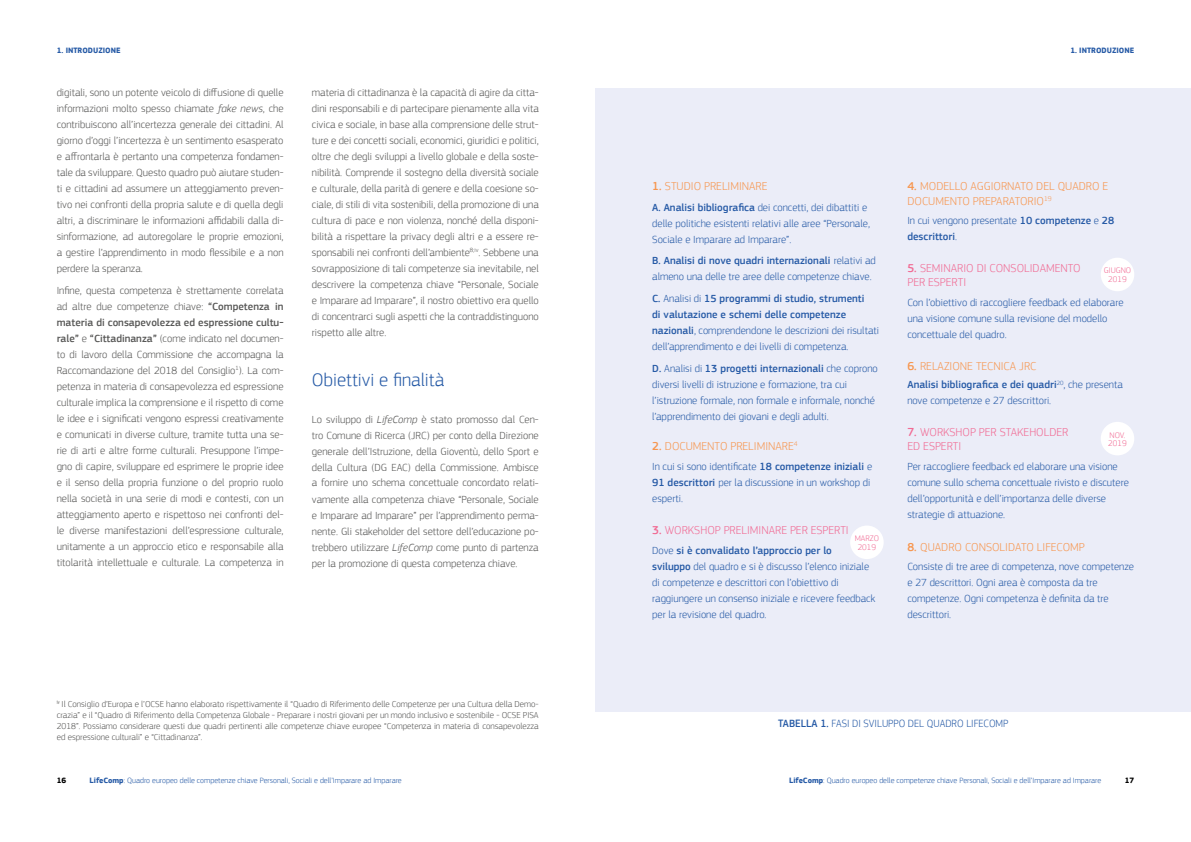
<style>
.page{position:relative;width:1191px;height:842px;background:#fff}
.page>*{position:absolute;margin:0;border:0;box-sizing:border-box;transform-origin:0 0}
.t1{font:300 19px "PF Square Sans Pro";color:#265aa6}
.t2{font:300 12px/14.4px "PF Square Sans Pro";color:#f7964f}
.t3{font:300 12px/14.4px "PF Square Sans Pro";color:#f16b94}
.t4{font:300 11px "PF Square Sans Pro";color:#265aa6;scale:.96 1}
.t5{font:300 10.8px/16px "PF Square Sans Pro";color:#575756;text-align:justify}
.t6{font:300 10.8px/16px "PF Square Sans Pro";color:#265aa6}
.t7{font:500 10.8px/16px "PF Square Sans Pro";color:#265aa6}
.t8{font:300 9px/11px "PF Square Sans Pro";color:#575756;text-align:justify}
.t9{font:300 8.5px/8.5px "PF Square Sans Pro";color:#f16b94;text-align:center}
.t10{font:300 8px "PF Square Sans Pro";color:#265aa6}
.t11{font:700 8px "PF Square Sans Pro";color:#265aa6}
.t12{font:700 8px "PF Square Sans Pro";color:#000}
.s1{font-style:italic}
.s2{font-weight:500}
.s3{font-weight:300}
.s4{font-weight:700}
</style>
<div class="page">
<div style="left:595px;top:88px;width:596px;height:623px;background:#ebedf8"></div>
<div style="left:850px;top:525px;width:33px;height:34px;background:#fff;border-radius:50%"></div>
<div style="left:1100px;top:258px;width:34px;height:33px;background:#fff;border-radius:50%"></div>
<div style="left:1100px;top:422px;width:34px;height:33px;background:#fff;border-radius:50%"></div>
<p class="t11" style="left:57px;top:46px;width:65px">1. INTRODUZIONE</p>
<p class="t11" style="left:1070px;top:46px;width:65px">1. INTRODUZIONE</p>
<p class="t5" style="left:57px;top:84px;width:228px">digitali, sono un potente veicolo di diffusione di quelle informazioni molto spesso chiamate <span class="s1">fake news</span>, che contribuiscono all’incertezza generale dei cittadini. Al giorno d’oggi l’incertezza è un sentimento esasperato e affrontarla è pertanto una competenza fondamen&shy;tale da sviluppare. Questo quadro può aiutare studen&shy;ti e cittadini ad assumere un atteggiamento preven&shy;tivo nei confronti della propria salute e di quella degli altri, a discriminare le informazioni affidabili dalla di&shy;sinformazione, ad autoregolare le proprie emozioni, a gestire l’apprendimento in modo flessibile e a non perdere la speranza.</p>
<p class="t5" style="left:57px;top:282px;width:228px">Infine, questa competenza è strettamente correlata ad altre due competenze chiave: <span class="s2">“Competenza in materia di consapevolezza ed espressione cultu&shy;rale”</span> e <span class="s2">“Cittadinanza”</span> (come indicato nel documen&shy;to di lavoro della Commissione che accompagna la Raccomandazione del 2018 del Consiglio<sup>1</sup>). La com&shy;petenza in materia di consapevolezza ed espressione culturale implica la comprensione e il rispetto di come le idee e i significati vengono espressi creativamente e comunicati in diverse culture, tramite tutta una se&shy;rie di arti e altre forme culturali. Presuppone l’impe&shy;gno di capire, sviluppare ed esprimere le proprie idee e il senso della propria funzione o del proprio ruolo nella società in una serie di modi e contesti, con un atteggiamento aperto e rispettoso nei confronti del&shy;le diverse manifestazioni dell’espressione culturale, unitamente a un approccio etico e responsabile alla titolarità intellettuale e culturale. La competenza in</p>
<p class="t5" style="left:312px;top:84px;width:228px">materia di cittadinanza è la capacità di agire da citta&shy;dini responsabili e di partecipare pienamente alla vita civica e sociale, in base alla comprensione delle strut&shy;ture e dei concetti sociali, economici, giuridici e politici, oltre che degli sviluppi a livello globale e della soste&shy;nibilità. Comprende il sostegno della diversità sociale e culturale, della parità di genere e della coesione so&shy;ciale, di stili di vita sostenibili, della promozione di una cultura di pace e non violenza, nonché della disponi&shy;bilità a rispettare la privacy degli altri e a essere re&shy;sponsabili nei confronti dell’ambiente<sup>8;iv</sup>. Sebbene una sovrapposizione di tali competenze sia inevitabile, nel descrivere la competenza chiave “Personale, Sociale e Imparare ad Imparare”, il nostro obiettivo era quello di concentrarci sugli aspetti che la contraddistinguono rispetto alle altre.</p>
<h1 class="t1" style="left:312px;top:369px;width:134px">Obiettivi e finalità</h1>
<p class="t5" style="left:312px;top:411px;width:228px">Lo sviluppo di <span class="s1">LifeComp</span> è stato promosso dal Cen&shy;tro Comune di Ricerca (JRC) per conto della Direzione generale dell’Istruzione, della Gioventù, dello Sport e della Cultura (DG EAC) della Commissione. Ambisce a fornire uno schema concettuale concordato relati&shy;vamente alla competenza chiave “Personale, Sociale e Imparare ad Imparare” per l’apprendimento perma&shy;nente. Gli stakeholder del settore dell’educazione po&shy;trebbero utilizzare <span class="s1">LifeComp</span> come punto di partenza per la promozione di questa competenza chiave.</p>
<p class="t8" style="left:57px;top:698px;width:483px"><sup>iv</sup> Il Consiglio d’Europa e l’OCSE hanno elaborato rispettivamente il “Quadro di Riferimento delle Competenze per una Cultura della Demo&shy;crazia” e il “Quadro di Riferimento della Competenza Globale - Preparare i nostri giovani per un mondo inclusivo e sostenibile - OCSE PISA 2018”. Possiamo considerare questi due quadri pertinenti alle competenze chiave europee “Competenza in materia di consapevolezza ed espressione culturali” e “Cittadinanza”.</p>
<p class="t2" style="left:652px;top:179px;width:117px"><span class="s2">1.</span> STUDIO PRELIMINARE</p>
<p class="t6" style="left:652px;top:199px;width:219px"><span class="s2">A. Analisi bibliografica</span> dei concetti, dei dibattiti e delle politiche esistenti relativi alle aree “Personale,<br>Sociale e Imparare ad Imparare”.</p>
<p class="t6" style="left:652px;top:253px;width:225px"><span class="s2">B. Analisi di nove quadri internazionali</span> relativi ad almeno una delle tre aree delle competenze chiave.</p>
<p class="t6" style="left:652px;top:290px;width:228px"><span class="s2">C.</span> Analisi di <span class="s2">15 programmi di studio, strumenti<br>di valutazione e schemi delle competenze nazionali</span>, comprendendone le descrizioni dei risultati dell’apprendimento e dei livelli di competenza.</p>
<p class="t6" style="left:652px;top:360px;width:227px"><span class="s2">D.</span> Analisi di <span class="s2">13 progetti internazionali</span> che coprono diversi livelli di istruzione e formazione, tra cui l’istruzione formale, non formale e informale, nonché l’apprendimento dei giovani e degli adulti.</p>
<p class="t2" style="left:652px;top:438px;width:147px"><span class="s2">2.</span> DOCUMENTO PRELIMINARE<sup>4</sup></p>
<p class="t6" style="left:652px;top:458px;width:221px">In cui si sono identificate <span class="s2">18 competenze iniziali</span> e<br><span class="s2">91 descrittori</span> per la discussione in un workshop di esperti.</p>
<p class="t3" style="left:652px;top:522px;width:198px"><span class="s2">3.</span> WORKSHOP PRELIMINARE PER ESPERTI</p>
<p class="t9" style="left:854px;top:534px;width:26px">MARZO<br>2019</p>
<p class="t6" style="left:652px;top:542px;width:224px">Dove <span class="s2">si è convalidato l’approccio per lo<br>sviluppo</span> del quadro e si è discusso l’elenco iniziale di competenze e descrittori con l’obiettivo di raggiungere un consenso iniziale e ricevere feedback per la revisione del quadro.</p>
<p class="t2" style="left:907px;top:179px;width:202px"><span class="s2">4.</span> MODELLO AGGIORNATO DEL QUADRO E<br>DOCUMENTO PREPARATORIO<sup>19</sup></p>
<p class="t7" style="left:907px;top:213px;width:208px"><span class="s3">In cui vengono presentate</span> 10 competenze <span class="s3">e</span> 28 descrittori<span class="s3">.</span></p>
<p class="t3" style="left:907px;top:261px;width:175px"><span class="s2">5.</span> SEMINARIO DI CONSOLIDAMENTO<br>PER ESPERTI</p>
<p class="t9" style="left:1103px;top:266px;width:29px">GIUGNO<br>2019</p>
<p class="t6" style="left:907px;top:294px;width:218px">Con l’obiettivo di raccogliere feedback ed elaborare una visione comune sulla revisione del modello concettuale del quadro.</p>
<p class="t2" style="left:907px;top:358px;width:130px"><span class="s2">6.</span> RELAZIONE TECNICA JRC</p>
<p class="t6" style="left:907px;top:377px;width:217px"><span class="s2">Analisi bibliografica e dei quadri</span><sup>20</sup>, che presenta nove competenze e 27 descrittori.</p>
<p class="t3" style="left:907px;top:425px;width:162px"><span class="s2">7.</span> WORKSHOP PER STAKEHOLDER<br>ED ESPERTI</p>
<p class="t9" style="left:1108px;top:430px;width:20px;text-align:left">NOV.<br>2019</p>
<p class="t6" style="left:907px;top:458px;width:223px">Per raccogliere feedback ed elaborare una visione comune sullo schema concettuale rivisto e discutere dell’opportunità e dell’importanza delle diverse strategie di attuazione.</p>
<p class="t2" style="left:907px;top:540px;width:179px"><span class="s2">8.</span> QUADRO CONSOLIDATO LIFECOMP</p>
<p class="t6" style="left:907px;top:558px;width:228px">Consiste di tre aree di competenza, nove competenze e 27 descrittori. Ogni area è composta da tre competenze. Ogni competenza è definita da tre descrittori.</p>
<p class="t4" style="left:778px;top:717px;width:241px"><span class="s2">TABELLA 1.</span> FASI DI SVILUPPO DEL QUADRO LIFECOMP</p>
<p class="t12" style="left:57px;top:776px;width:11px">16</p>
<p class="t10" style="left:90px;top:776px;width:314px"><span class="s4">LifeComp</span>: Quadro europeo delle competenze chiave Personali, Sociali e dell’Imparare ad Imparare</p>
<p class="t10" style="left:789px;top:776px;width:314px"><span class="s4">LifeComp</span>: Quadro europeo delle competenze chiave Personali, Sociali e dell’Imparare ad Imparare</p>
<p class="t12" style="left:1124px;top:776px;width:11px">17</p>
</div>
